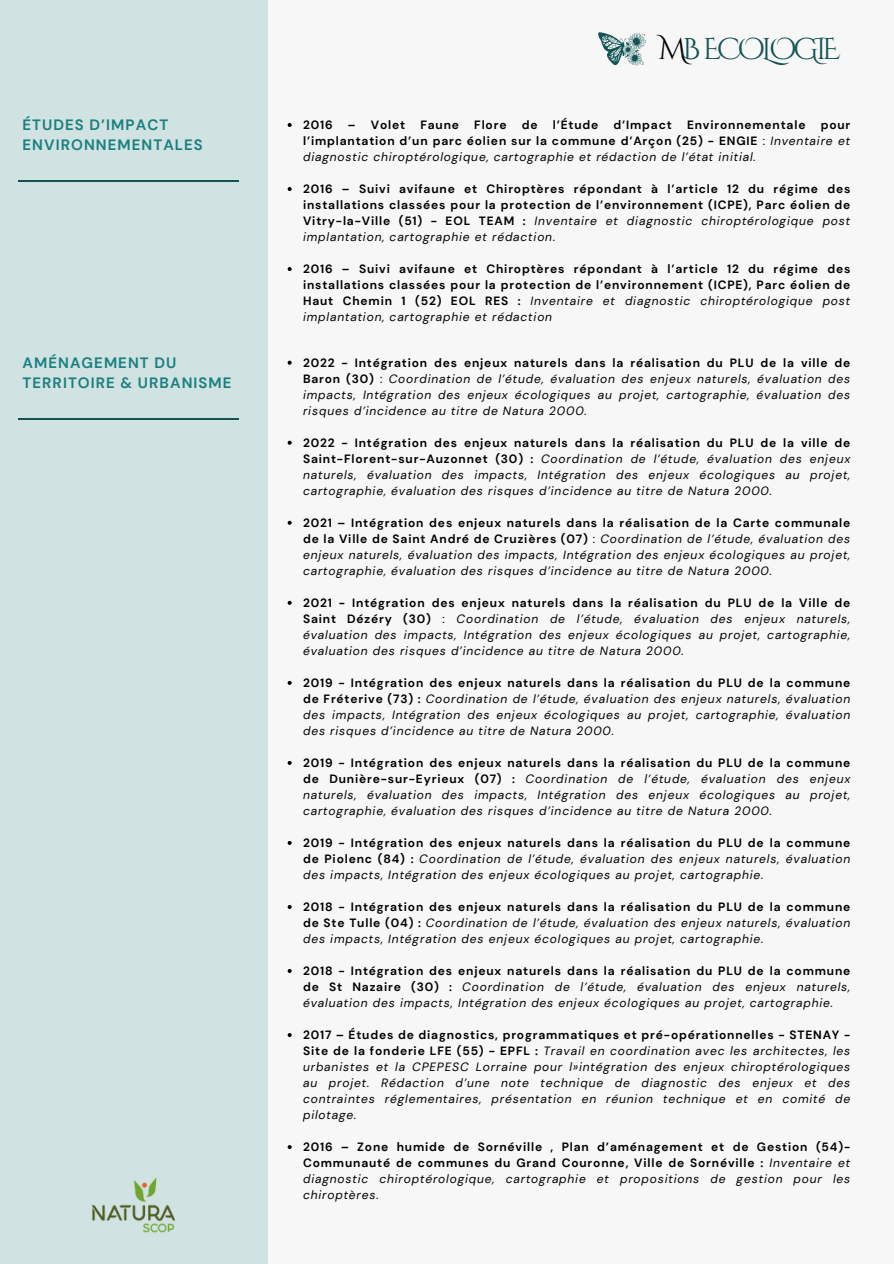
<style>
.page{position:relative;width:894px;height:1264px;background:#fff}
.page>*{position:absolute;margin:0;border:0;box-sizing:border-box;transform-origin:0 0}
.t1{font:30px "Cinzel Decorative";letter-spacing:-.14em;color:#135353}
.t2{font:700 15px/20.2px "DM Sans";letter-spacing:.07em;color:#1b8080}
.t3{font:italic 12px/16px "DM Sans";letter-spacing:.07em;color:#000;text-align:justify}
.t4{font:700 12px/16px "DM Sans";letter-spacing:.07em;color:#000;text-align:justify}
.s1{color:#000}
.s2{font-weight:700;font-style:normal}
.s3{font-style:normal}
.s4{font-weight:400;font-style:italic}
</style>
<div class="page">
<div style="left:0;top:0;width:893px;height:1263px;background:#f8f7f7"></div>
<div style="left:0;top:0;width:267px;height:1263px;background:#d1e2e2"></div>
<img style="left:91px;top:1177px;width:84px;height:56px">
<svg style="left:287px;top:123px;width:4px;height:4px"></svg>
<svg style="left:287px;top:187px;width:4px;height:4px"></svg>
<svg style="left:287px;top:267px;width:4px;height:4px"></svg>
<hr style="left:18px;top:180px;width:221px;height:1px;background:#135353">
<hr style="left:18px;top:418px;width:221px;height:1px;background:#135353">
<svg style="left:287px;top:361px;width:4px;height:4px"></svg>
<svg style="left:287px;top:441px;width:4px;height:4px"></svg>
<svg style="left:287px;top:521px;width:4px;height:4px"></svg>
<svg style="left:287px;top:601px;width:4px;height:4px"></svg>
<svg style="left:287px;top:681px;width:4px;height:4px"></svg>
<svg style="left:287px;top:761px;width:4px;height:4px"></svg>
<svg style="left:287px;top:841px;width:4px;height:4px"></svg>
<svg style="left:287px;top:905px;width:4px;height:4px"></svg>
<svg style="left:287px;top:969px;width:4px;height:4px"></svg>
<svg style="left:287px;top:1033px;width:4px;height:4px"></svg>
<svg style="left:287px;top:1145px;width:4px;height:4px"></svg>
<svg style="left:598px;top:32px;width:48px;height:34px"></svg>
<p class="t2" style="left:23px;top:115px;width:182px">ÉTUDES D’IMPACT<br>ENVIRONNEMENTALES</p>
<p class="t1" style="left:658px;top:30px;width:183px"><span class="s1">M</span>B ECOLOGIE</p>
<h2 class="t4" style="left:303px;top:117px;width:31px">2016</h2>
<h2 class="t4" style="left:348px;top:117px;width:59px">– Volet</h2>
<h2 class="t4" style="left:420px;top:117px;width:40px">Faune</h2>
<h2 class="t4" style="left:474px;top:117px;width:34px">Flore</h2>
<h2 class="t4" style="left:521px;top:117px;width:17px">de</h2>
<h2 class="t4" style="left:552px;top:117px;width:47px">l’Étude</h2>
<h2 class="t4" style="left:613px;top:117px;width:60px">d’Impact</h2>
<h2 class="t4" style="left:686px;top:117px;width:120px">Environnementale</h2>
<h2 class="t3" style="left:303px;top:117px;width:548px;text-indent:517px"><span class="s2">pour l’implantation d’un parc éolien sur la commune d’Arçon (25) - ENGIE</span> <span class="s3">:</span> Inventaire et diagnostic chiroptérologique, cartographie et rédaction de l’état initial.</h2>
<p class="t4" style="left:303px;top:181px;width:548px">2016 – Suivi avifaune et Chiroptères répondant à l’article 12 du régime des installations classées pour la protection de l’environnement (ICPE), Parc éolien de Vitry-la-Ville (51) - EOL TEAM : <span class="s4">Inventaire et diagnostic chiroptérologique post implantation, cartographie et rédaction.</span></p>
<h2 class="t4" style="left:303px;top:261px;width:548px">2016 – Suivi avifaune et Chiroptères répondant à l’article 12 du régime des installations classées pour la protection de l’environnement (ICPE), Parc éolien de Haut Chemin 1 (52) EOL RES : <span class="s4">Inventaire et diagnostic chiroptérologique post implantation, cartographie et rédaction</span></h2>
<p class="t2" style="left:23px;top:352px;width:210px">AMÉNAGEMENT DU<br>TERRITOIRE &amp; URBANISME</p>
<p class="t3" style="left:303px;top:354px;width:548px"><span class="s2">2022 - Intégration des enjeux naturels dans la réalisation du PLU de la ville de Baron (30)</span> <span class="s3">:</span> Coordination de l’étude, évaluation des enjeux naturels, évaluation des impacts, Intégration des enjeux écologiques au projet, cartographie, évaluation des risques d’incidence au titre de Natura 2000.</p>
<h1 class="t3" style="left:303px;top:434px;width:548px"><span class="s2">2022 - Intégration des enjeux naturels dans la réalisation du PLU de la ville de Saint-Florent-sur-Auzonnet (30) :</span> Coordination de l’étude, évaluation des enjeux naturels, évaluation des impacts, Intégration des enjeux écologiques au projet, cartographie, évaluation des risques d’incidence au titre de Natura 2000.</h1>
<p class="t3" style="left:303px;top:514px;width:548px"><span class="s2">2021 – Intégration des enjeux naturels dans la réalisation de la Carte communale de la Ville de Saint André de Cruzières (07)</span> <span class="s3">:</span> Coordination de l’étude, évaluation des enjeux naturels, évaluation des impacts, Intégration des enjeux écologiques au projet, cartographie, évaluation des risques d’incidence au titre de Natura 2000.</p>
<p class="t3" style="left:303px;top:594px;width:548px"><span class="s2">2021 - Intégration des enjeux naturels dans la réalisation du PLU de la Ville de Saint Dézéry (30)</span> <span class="s3">:</span> Coordination de l’étude, évaluation des enjeux naturels, évaluation des impacts, Intégration des enjeux écologiques au projet, cartographie, évaluation des risques d’incidence au titre de Natura 2000.</p>
<p class="t3" style="left:303px;top:674px;width:548px"><span class="s2">2019 - Intégration des enjeux naturels dans la réalisation du PLU de la commune de Fréterive (73) :</span> Coordination de l’étude, évaluation des enjeux naturels, évaluation des impacts, Intégration des enjeux écologiques au projet, cartographie, évaluation des risques d’incidence au titre de Natura 2000.</p>
<p class="t3" style="left:303px;top:754px;width:548px"><span class="s2">2019 - Intégration des enjeux naturels dans la réalisation du PLU de la commune de Dunière-sur-Eyrieux (07) :</span> Coordination de l’étude, évaluation des enjeux naturels, évaluation des impacts, Intégration des enjeux écologiques au projet, cartographie, évaluation des risques d’incidence au titre de Natura 2000.</p>
<p class="t3" style="left:303px;top:834px;width:548px"><span class="s2">2019 - Intégration des enjeux naturels dans la réalisation du PLU de la commune de Piolenc (84) :</span> Coordination de l’étude, évaluation des enjeux naturels, évaluation des impacts, Intégration des enjeux écologiques au projet, cartographie.</p>
<p class="t3" style="left:303px;top:898px;width:548px"><span class="s2">2018 - Intégration des enjeux naturels dans la réalisation du PLU de la commune de Ste Tulle (04) :</span> Coordination de l’étude, évaluation des enjeux naturels, évaluation des impacts, Intégration des enjeux écologiques au projet, cartographie.</p>
<p class="t3" style="left:303px;top:962px;width:548px"><span class="s2">2018 - Intégration des enjeux naturels dans la réalisation du PLU de la commune de St Nazaire (30) :</span> Coordination de l’étude, évaluation des enjeux naturels, évaluation des impacts, Intégration des enjeux écologiques au projet, cartographie.</p>
<p class="t3" style="left:303px;top:1026px;width:548px"><span class="s2">2017 – Études de diagnostics, programmatiques et pré-opérationnelles - STENAY - Site de la fonderie LFE (55) - EPFL :</span> Travail en coordination avec les architectes, les urbanistes et la CPEPESC Lorraine pour l»intégration des enjeux chiroptérologiques au projet. Rédaction d’une note technique de diagnostic des enjeux et des contraintes réglementaires, présentation en réunion technique et en comité de pilotage.</p>
<p class="t4" style="left:303px;top:1138px;width:548px">2016 – Zone humide de Sornéville , Plan d’aménagement et de Gestion (54)- Communauté de communes du Grand Couronne, Ville de Sornéville : <span class="s4">Inventaire et diagnostic chiroptérologique, cartographie et propositions de gestion pour les chiroptères.</span></p>
</div>
